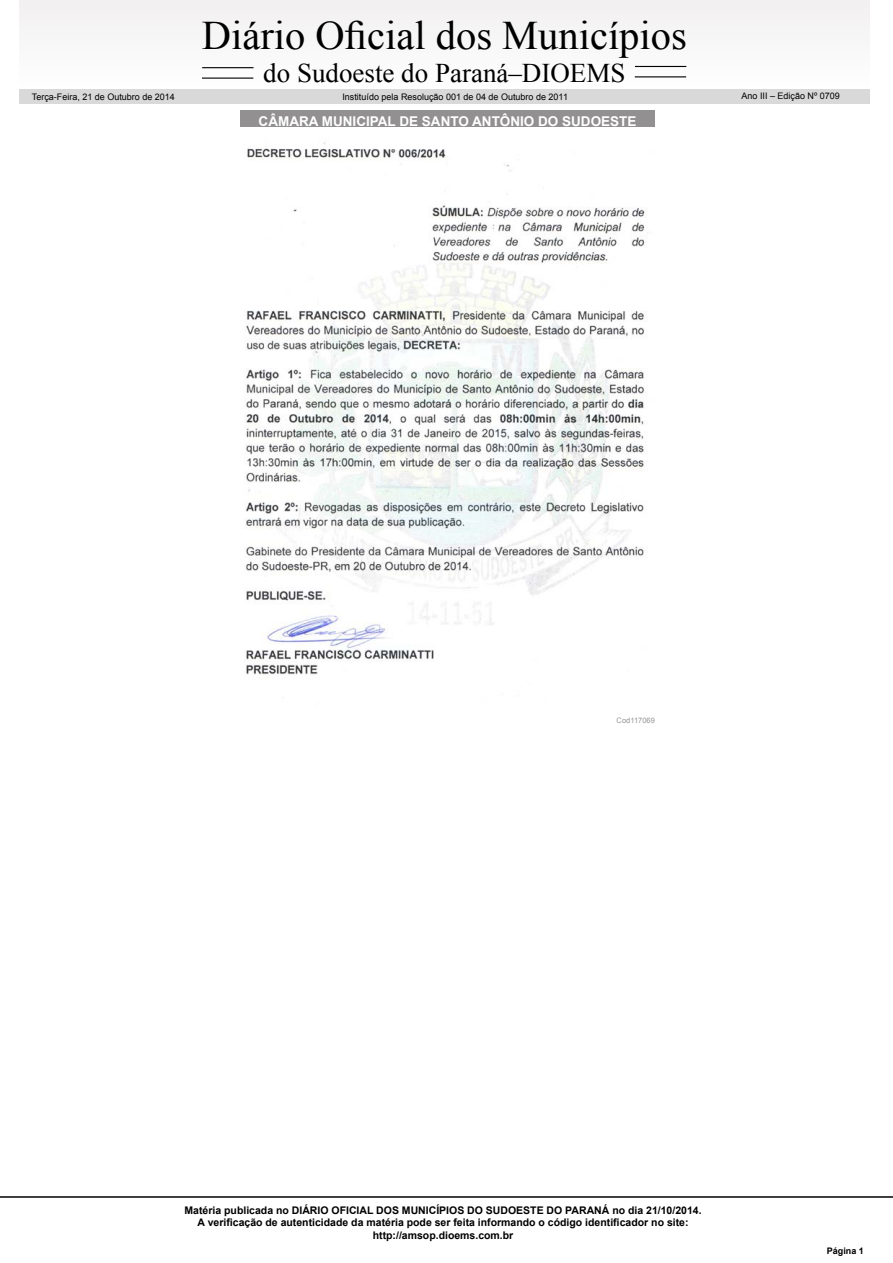
<style>
.page{position:relative;width:893px;height:1263px;background:#fff}
.page>*{position:absolute;margin:0;border:0;box-sizing:border-box;transform-origin:0 0}
.t1{font:40.5px "Times New Roman";color:#000}
.t2{font:27px "Times New Roman";color:#000}
.t3{font:700 13.5px "Arial";color:#fff}
.t4{font:700 10.5px/12.6px "Arial";color:#000;text-align:center}
.t5{font:9px "Arial";color:#000}
.t6{font:700 9px "Arial";color:#000}
.t7{font:7.5px "Arial";color:#939598}
</style>
<div class="page">
<hr style="left:0;top:1196px;width:893px;height:2px;background:#000">
<div style="left:19px;top:0;width:851px;height:87px;background:#f8f7f7"></div>
<div style="left:19px;top:90px;width:851px;height:14px;background:#d9d9d9"></div>
<hr style="left:202px;top:67px;width:52px;height:1px;background:#000">
<hr style="left:635px;top:66px;width:51px;height:1px;background:#000">
<hr style="left:202px;top:78px;width:51px;height:1px;background:#000">
<hr style="left:635px;top:76px;width:51px;height:1px;background:#000">
<div style="left:240px;top:111px;width:415px;height:21px;background:#929090"></div>
<img style="left:240px;top:128px;width:415px;height:547px">
<h1 class="t1" style="left:202px;top:9px;width:486px">Diário Oficial dos Municípios</h1>
<h2 class="t2" style="left:263px;top:55px;width:364px">do Sudoeste do Paraná–DIOEMS</h2>
<p class="t5" style="left:32px;top:91px;width:145px">Terça-Feira, 21 de Outubro de 2014</p>
<p class="t5" style="left:342px;top:91px;width:227px">Instituído pela Resolução 001 de 04 de Outubro de 2011</p>
<p class="t5" style="left:741px;top:90px;width:100px">Ano III – Edição Nº 0709</p>
<p class="t3" style="left:259px;top:113px;width:31px">Câmara</p>
<p class="t3" style="left:322px;top:113px;width:20px">Municipal</p>
<p class="t3" style="left:399px;top:113px;width:42px">de Santo</p>
<p class="t3" style="left:472px;top:113px;width:47px">Antônio</p>
<p class="t3" style="left:538px;top:113px;width:44px">do Sudoeste</p>
<p class="t7" style="left:617px;top:715px;width:40px">Cod117069</p>
<p class="t4" style="left:184px;top:1204px;width:519px">Matéria publicada no DIÁRIO OFICIAL DOS MUNICÍPIOS DO SUDOESTE DO PARANÁ no dia 21/10/2014.<br>A verificação de autenticidade da matéria pode ser feita informando o código identificador no site: http://amsop.dioems.com.br</p>
<p class="t6" style="left:827px;top:1244px;width:39px">Página 1</p>
</div>
